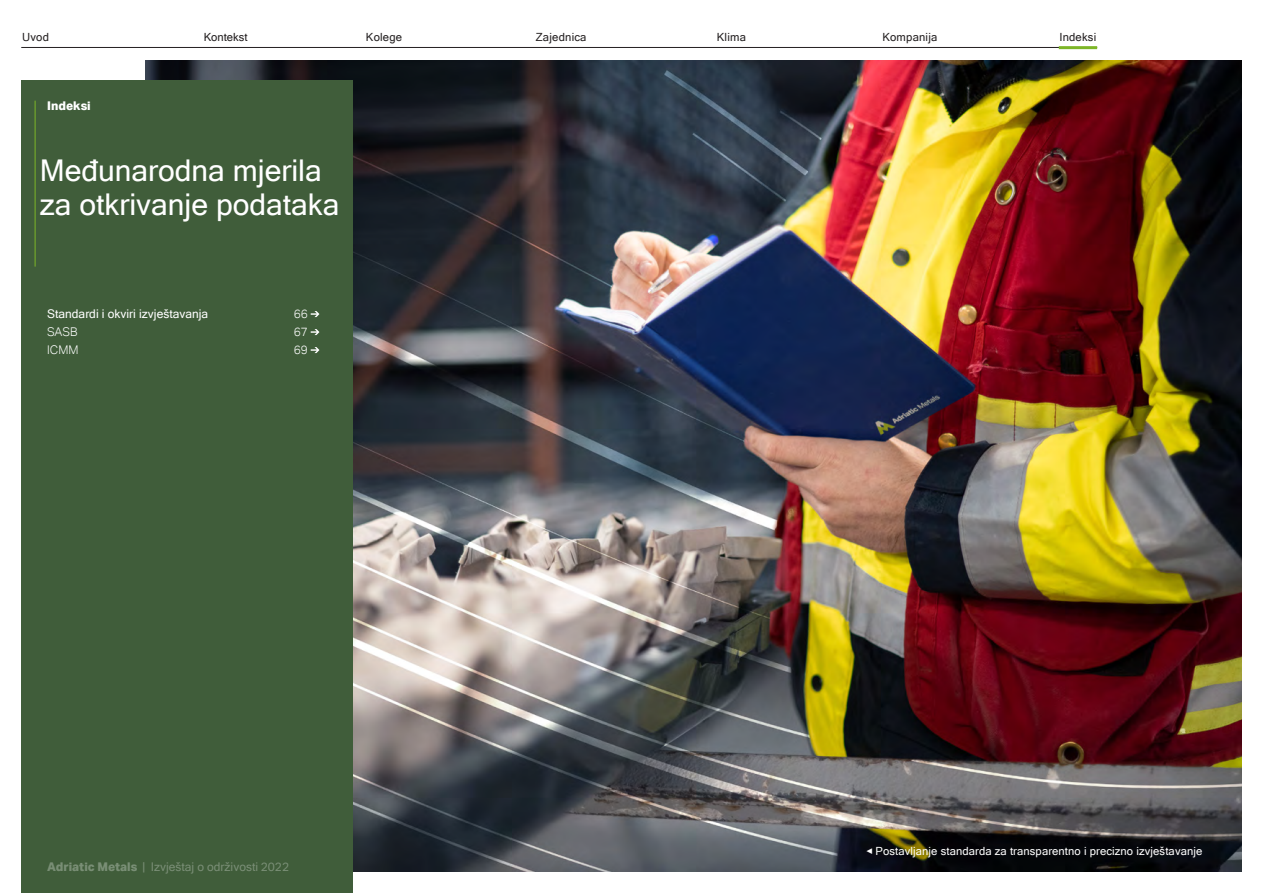
<style>
.page{position:relative;width:1263px;height:893px;background:#fff}
.page>*{position:absolute;margin:0;border:0;box-sizing:border-box;transform-origin:0 0}
.t1{font:30px/33.9px "Microsoft Sans Serif";color:#fff}
.t2{font:12px "Microsoft Sans Serif";color:#798d75}
.t3{font:12px "Microsoft Sans Serif";color:#fff}
.t4{font:300 12px "Aktiv Grotesk";color:#fff}
.t5{font:800 12px "Aktiv Grotesk";color:#fff}
.t6{font:11.25px "Microsoft Sans Serif";letter-spacing:.01em;color:#fff}
.t7{font:11.25px "Microsoft Sans Serif";letter-spacing:.02em;color:#231f20}
.t8{font:11.25px "Microsoft Sans Serif";color:#231f20}
.s1{font-family:"Aktiv Grotesk";font-weight:800;color:#798e75}
.s2{font-family:"Aktiv Grotesk";color:#798e75}
.s3{font-family:"Aktiv Grotesk"}
</style>
<div class="page">
<hr style="left:21px;top:47px;width:1076px;height:1px;background:#231f20">
<img style="left:145px;top:61px;width:1097px;height:811px">
<div style="left:21px;top:81px;width:332px;height:812px;background:#405d3a"></div>
<hr style="left:35px;top:101px;width:1px;height:166px;background:#7db627">
<hr style="left:1059px;top:46px;width:38px;height:3px;background:#7db627">
<svg style="left:311px;top:311px;width:8px;height:6px"></svg>
<svg style="left:311px;top:329px;width:8px;height:6px"></svg>
<svg style="left:311px;top:347px;width:8px;height:6px"></svg>
<p class="t7" style="left:22px;top:30px;width:28px">Uvod</p>
<p class="t7" style="left:366px;top:30px;width:38px">Kolege</p>
<p class="t7" style="left:536px;top:30px;width:52px">Zajednica</p>
<p class="t7" style="left:717px;top:30px;width:31px">Klima</p>
<p class="t7" style="left:882px;top:30px;width:57px">Kompanija</p>
<p class="t7" style="left:1059px;top:30px;width:39px">Indeksi</p>
<p class="t8" style="left:204px;top:30px;width:45px">Kontekst</p>
<p class="t5" style="left:47px;top:99px;width:45px">Indeksi</p>
<h1 class="t1" style="left:40px;top:153px;width:301px">Međunarodna mjerila za otkrivanje podataka</h1>
<p class="t3" style="left:47px;top:307px;width:162px">Standardi i okviri izvještavanja</p>
<p class="t4" style="left:294px;top:307px;width:16px">66</p>
<p class="t4" style="left:47px;top:325px;width:32px">SASB</p>
<p class="t4" style="left:294px;top:325px;width:16px">67</p>
<p class="t4" style="left:47px;top:343px;width:33px">ICMM</p>
<p class="t4" style="left:294px;top:343px;width:16px">69</p>
<p class="t2" style="left:47px;top:860px;width:243px"><span class="s1">Adriatic Metals</span> <span class="s2">|</span> Izvještaj o održivosti <span class="s2">2022</span></p>
<p class="t6" style="left:866px;top:844px;width:338px"><span class="s3">◀</span> Postavljanje standarda za transparentno i precizno izvještavanje</p>
</div>
